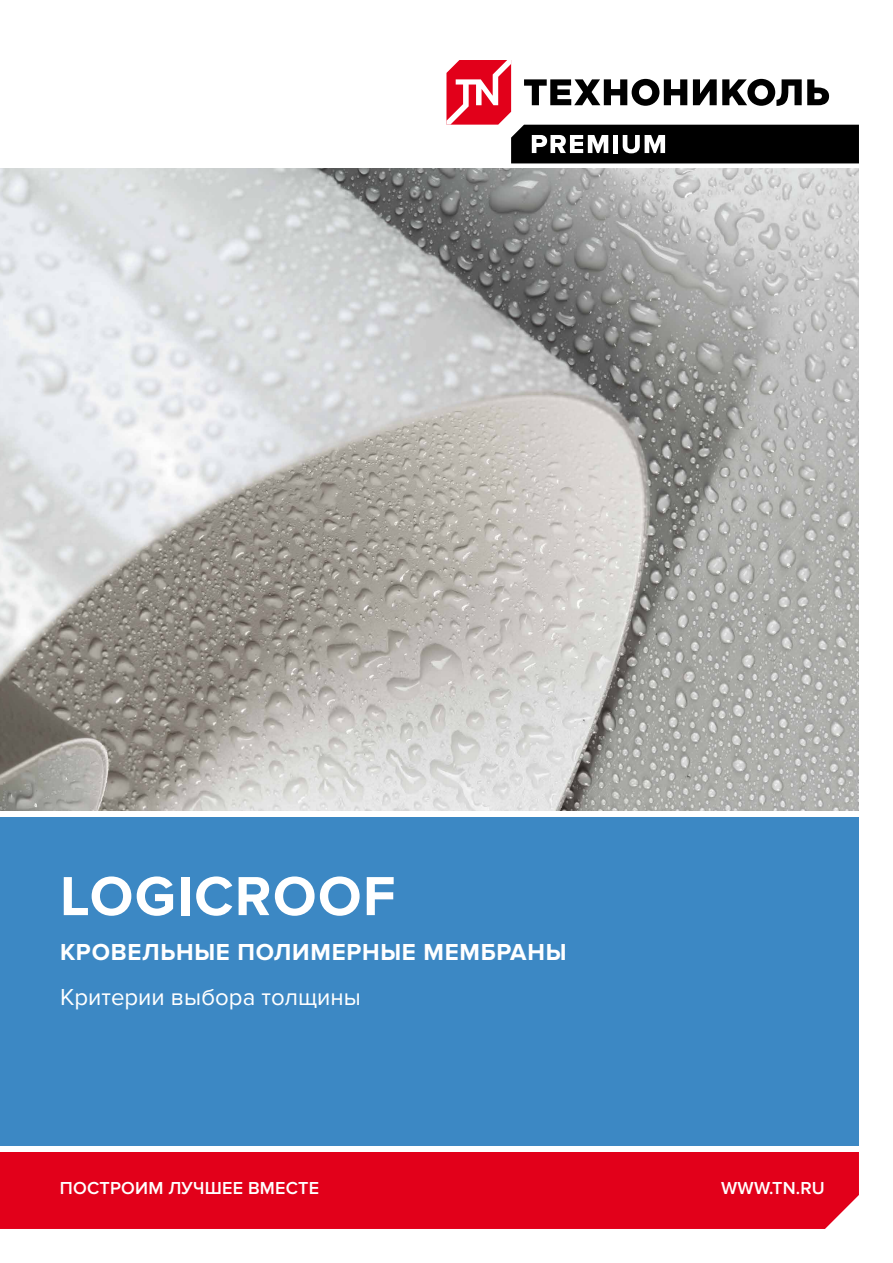
<style>
.page{position:relative;width:893px;height:1263px;background:#fff}
.page>*{position:absolute;margin:0;border:0;box-sizing:border-box;transform-origin:0 0}
.t1{font:700 57px "Proxima Nova";letter-spacing:.025em;color:#fff}
.t2{font:700 24px "Proxima Nova";letter-spacing:.03em;color:#fff}
.t3{font:24px "Proxima Nova";color:#fff}
.t4{font:600 18px "Proxima Nova";letter-spacing:.01em;color:#fff}
</style>
<div class="page">
<div style="left:0;top:1152px;width:859px;height:77px;background:#e2001a"></div>
<svg style="left:446px;top:60px;width:413px;height:103px"></svg>
<div style="left:0;top:169px;width:859px;height:980px;background:#3c88c4"></div>
<div style="left:0;top:1146px;width:863px;height:5px;background:#fff"></div>
<img style="left:0;top:169px;width:859px;height:642px">
<div style="left:0;top:811px;width:866px;height:5px;background:#fff"></div>
<h1 class="t1" style="left:60px;top:863px;width:337px">LOGICROOF</h1>
<h2 class="t2" style="left:60px;top:938px;width:508px">КРОВЕЛЬНЫЕ ПОЛИМЕРНЫЕ МЕМБРАНЫ</h2>
<h2 class="t3" style="left:60px;top:983px;width:302px">Критерии выбора толщины</h2>
<p class="t4" style="left:60px;top:1178px;width:261px">ПОСТРОИМ ЛУЧШЕЕ ВМЕСТЕ</p>
<p class="t4" style="left:721px;top:1178px;width:105px">WWW.TN.RU</p>
</div>
